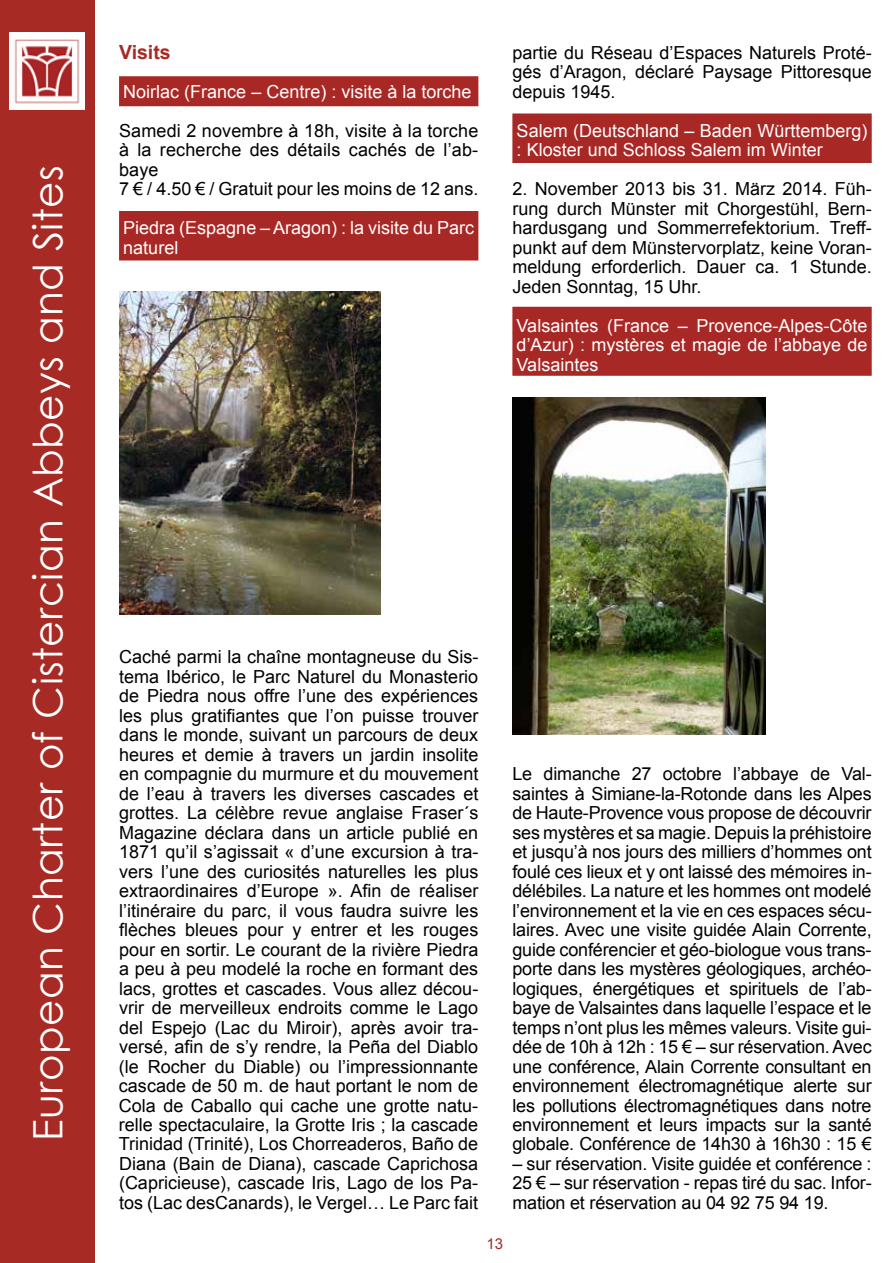
<style>
.page{position:relative;width:893px;height:1263px;background:#fff}
.page>*{position:absolute;margin:0;border:0;box-sizing:border-box;transform-origin:0 0}
.t1{font:40.5px "Century Gothic";letter-spacing:.01em;color:#fff}
.t2{font:700 19.5px "Arial";color:#a82a25}
.t3{font:18px/19.5px "Arial";color:#000;text-align:justify}
.t4{font:18px/19.5px "Arial";color:#fff}
.t5{font:15px "Arial";color:#a82a25}
</style>
<div class="page">
<div style="left:0;top:0;width:95px;height:1263px;background:#a82a25"></div>
<img style="left:10px;top:33px;width:75px;height:76px">
<div style="left:119px;top:76px;width:359px;height:30px;background:#a82825"></div>
<div style="left:119px;top:211px;width:359px;height:49px;background:#a82825"></div>
<div style="left:512px;top:113px;width:360px;height:50px;background:#a82825"></div>
<div style="left:512px;top:307px;width:360px;height:69px;background:#a82825"></div>
<img style="left:120px;top:292px;width:261px;height:323px">
<img style="left:512px;top:397px;width:253px;height:337px">
<h1 class="t1" style="left:20px;top:1141px;width:977px;rotate:-90deg">European Charter of Cistercian Abbeys and Sites</h1>
<p class="t2" style="left:119px;top:39px;width:53px">Visits</p>
<p class="t4" style="left:123px;top:82px;width:350px">Noirlac (France – Centre) : visite à la torche</p>
<p class="t3" style="left:119px;top:121px;width:361px;text-align:left">Samedi 2 novembre à 18h, visite à la torche à la recherche des détails cachés de l’ab&shy;baye<br>7 € / 4.50 € / Gratuit pour les moins de 12 ans.</p>
<p class="t4" style="left:123px;top:218px;width:352px">Piedra (Espagne – Aragon) : la visite du Parc naturel</p>
<p class="t3" style="left:512px;top:43px;width:361px">partie du Réseau d’Espaces Naturels Proté&shy;gés d’Aragon, déclaré Paysage Pittoresque depuis 1945.</p>
<p class="t4" style="left:517px;top:121px;width:352px">Salem (Deutschland – Baden Württemberg) : Kloster und Schloss Salem im Winter</p>
<p class="t3" style="left:512px;top:179px;width:361px">2. November 2013 bis 31. März 2014. Füh&shy;rung durch Münster mit Chorgestühl, Bern&shy;hardusgang und Sommerrefektorium. Treff&shy;punkt auf dem Münstervorplatz, keine Voran&shy;meldung erforderlich. Dauer ca. 1 Stunde.<br>Jeden Sonntag, 15 Uhr.</p>
<p class="t4" style="left:517px;top:316px;width:352px;text-align:justify">Valsaintes (France – Provence-Alpes-Côte d’Azur) : mystères et magie de l’abbaye de Valsaintes</p>
<p class="t3" style="left:119px;top:647px;width:361px">Caché parmi la chaîne montagneuse du Sis&shy;tema Ibérico, le Parc Naturel du Monasterio de Piedra nous offre l’une des expériences les plus gratifiantes que l’on puisse trouver dans le monde, suivant un parcours de deux heures et demie à travers un jardin insolite en compagnie du murmure et du mouvement de l’eau à travers les diverses cascades et grottes. La célèbre revue anglaise Fraser´s Magazine déclara dans un article publié en 1871 qu’il s’agissait « d’une excursion à tra&shy;vers l’une des curiosités naturelles les plus extraordinaires d’Europe ». Afin de réaliser l’itinéraire du parc, il vous faudra suivre les flèches bleues pour y entrer et les rouges pour en sortir. Le courant de la rivière Piedra a peu à peu modelé la roche en formant des lacs, grottes et cascades. Vous allez décou&shy;vrir de merveilleux endroits comme le Lago del Espejo (Lac du Miroir), après avoir tra&shy;versé, afin de s’y rendre, la Peña del Diablo (le Rocher du Diable) ou l’impressionnante cascade de 50 m. de haut portant le nom de Cola de Caballo qui cache une grotte natu&shy;relle spectaculaire, la Grotte Iris ; la cascade Trinidad (Trinité), Los Chorreaderos, Baño de Diana (Bain de Diana), cascade Caprichosa (Capricieuse), cascade Iris, Lago de los Pa&shy;tos (Lac desCanards), le Vergel… Le Parc fait</p>
<p class="t3" style="left:512px;top:764px;width:361px">Le dimanche 27 octobre l’abbaye de Val&shy;saintes à Simiane-la-Rotonde dans les Alpes de Haute-Provence vous propose de découvrir ses mystères et sa magie. Depuis la préhistoire et jusqu’à nos jours des milliers d’hommes ont foulé ces lieux et y ont laissé des mémoires in&shy;délébiles. La nature et les hommes ont modelé l’environnement et la vie en ces espaces sécu&shy;laires. Avec une visite guidée Alain Corrente, guide conférencier et géo-biologue vous trans&shy;porte dans les mystères géologiques, archéo&shy;logiques, énergétiques et spirituels de l’ab&shy;baye de Valsaintes dans laquelle l’espace et le temps n’ont plus les mêmes valeurs. Visite gui&shy;dée de 10h à 12h : 15 € – sur réservation. Avec une conférence, Alain Corrente consultant en environnement électromagnétique alerte sur les pollutions électromagnétiques dans notre environnement et leurs impacts sur la santé globale. Conférence de 14h30 à 16h30 : 15 €</p>
<p class="t3" style="left:512px;top:1154px;width:361px">– sur réservation. Visite guidée et conférence :<br>25 € – sur réservation - repas tiré du sac. Infor&shy;mation et réservation au 04 92 75 94 19.</p>
<p class="t5" style="left:486px;top:1233px;width:18px">13</p>
</div>
